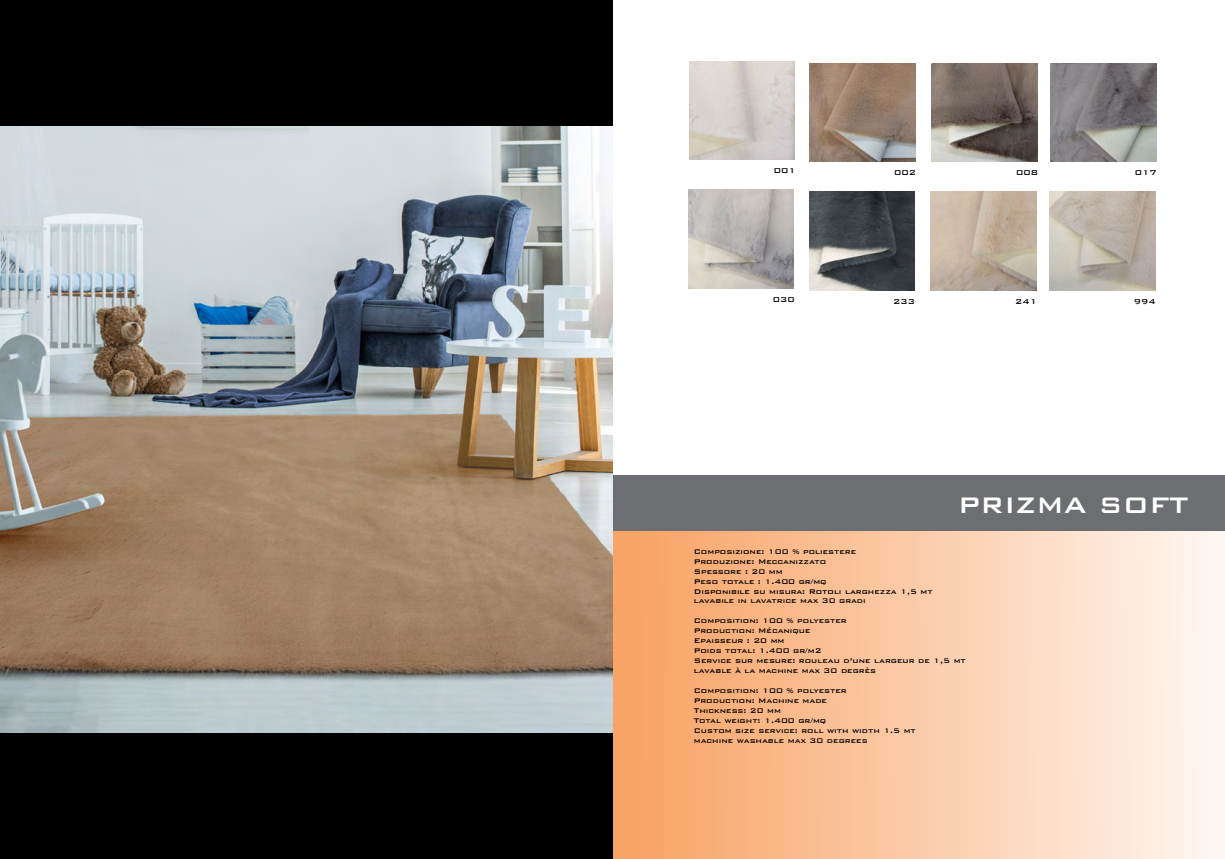
<style>
.page{position:relative;width:1225px;height:859px;background:#fff}
.page>*{position:absolute;margin:0;border:0;box-sizing:border-box;transform-origin:0 0}
.t1{font:500 30px "Bank Gothic BT";color:#fff}
.t2{font:500 9.5px "Bank Gothic BT";color:#000}
.t3{font:500 9px/10px "Bank Gothic BT";color:#000}
</style>
<div class="page">
<svg style="left:612px;top:530px;width:613px;height:329px;background:#facba9"></svg>
<div style="left:0;top:0;width:612px;height:859px;background:#000"></div>
<div style="left:612px;top:475px;width:613px;height:55px;background:#6d6e71"></div>
<img style="left:0;top:127px;width:612px;height:605px">
<img style="left:689px;top:61px;width:106px;height:99px">
<img style="left:810px;top:63px;width:105px;height:99px">
<img style="left:931px;top:63px;width:106px;height:99px">
<img style="left:1050px;top:63px;width:106px;height:99px">
<img style="left:688px;top:190px;width:106px;height:98px">
<img style="left:809px;top:192px;width:105px;height:98px">
<img style="left:931px;top:192px;width:105px;height:98px">
<img style="left:1049px;top:192px;width:106px;height:98px">
<p class="t2" style="left:773px;top:165px;width:24px">001</p>
<p class="t2" style="left:894px;top:167px;width:24px">002</p>
<p class="t2" style="left:1016px;top:167px;width:24px">008</p>
<p class="t2" style="left:1135px;top:167px;width:24px">017</p>
<p class="t2" style="left:772px;top:294px;width:24px">030</p>
<p class="t2" style="left:893px;top:296px;width:24px">233</p>
<p class="t2" style="left:1015px;top:296px;width:24px">241</p>
<p class="t2" style="left:1134px;top:296px;width:24px">994</p>
<h1 class="t1" style="left:957px;top:489px;width:232px">PRIZMA SOFT</h1>
<p class="t3" style="left:694px;top:546px;width:241px">Composizione: 100 % poliestere<br>Produzione: Meccanizzato<br>Spessore : 20 mm<br>Peso totale : 1.400 gr/mq<br>Disponibile su misura: Rotoli larghezza 1,5 mt</p>
<p class="t3" style="left:694px;top:595px;width:173px">lavabile in lavatrice max 30 gradi</p>
<p class="t3" style="left:694px;top:615px;width:274px">Composition: 100 % polyester<br>Production: Mécanique<br>Epaisseur : 20 mm<br>Poids total: 1.400 gr/m2<br>Service sur mesure: rouleau d’une largeur de 1,5 mt lavable à la machine max 30 degrès</p>
<p class="t3" style="left:694px;top:685px;width:224px">Composition: 100 % polyester<br>Production: Machine made<br>Thickness: 20 mm<br>Total weight: 1.400 gr/mq<br>Custom size service: roll with width 1.5 mt machine washable max 30 degrees</p>
</div>
